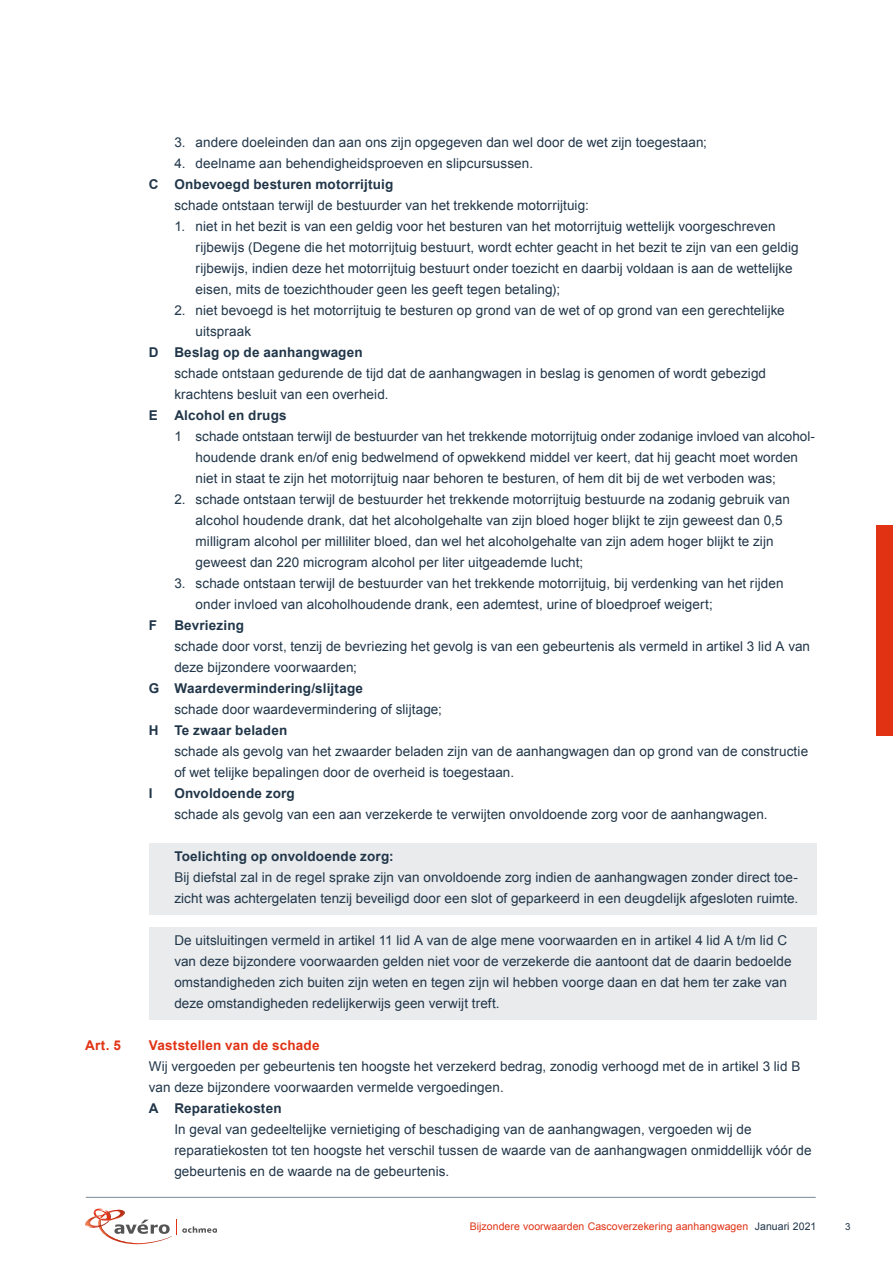
<style>
.page{position:relative;width:893px;height:1263px;background:#fff}
.page>*{position:absolute;margin:0;border:0;box-sizing:border-box;transform-origin:0 0}
.t1{font:13.5px/21px "Arial";letter-spacing:.005em;color:#213649}
.t2{font:700 13.5px "Arial";letter-spacing:.015em;color:#213649}
.t3{font:700 13.5px "Arial";letter-spacing:.015em;color:#e13214}
.t4{font:10.5px "Arial";letter-spacing:.005em;color:#e13214}
.t5{font:9.75px "Arial";color:#213649}
.s1{color:#213649}
</style>
<div class="page">
<div style="left:876px;top:525px;width:17px;height:210px;background:#e13214"></div>
<hr style="left:86px;top:1197px;width:730px;height:1px;background:#7a8692">
<svg style="left:85px;top:1208px;width:132px;height:36px"></svg>
<div style="left:149px;top:843px;width:667px;height:29px;background:#e9ebed"></div>
<div style="left:149px;top:864px;width:667px;height:50px;background:#e9ebed"></div>
<div style="left:149px;top:927px;width:667px;height:92px;background:#e9ebed"></div>
<p class="t1" style="left:174px;top:132px;width:534px">3. andere doeleinden dan aan ons zijn opgegeven dan wel door de wet zijn toegestaan;</p>
<p class="t1" style="left:174px;top:153px;width:360px">4. deelname aan behendigheidsproeven en slipcursussen.</p>
<p class="t2" style="left:149px;top:175px;width:246px">C Onbevoegd besturen motorrijtuig</p>
<p class="t1" style="left:174px;top:195px;width:416px">schade ontstaan terwijl de bestuurder van het trekkende motorrijtuig:</p>
<p class="t1" style="left:196px;top:216px;width:605px;text-indent:-21px">1. niet in het bezit is van een geldig voor het besturen van het motorrijtuig wettelijk voorgeschreven rijbewijs (Degene die het motorrijtuig bestuurt, wordt echter geacht in het bezit te zijn van een geldig rijbewijs, indien deze het motorrijtuig bestuurt onder toezicht en daarbij voldaan is aan de wettelijke eisen, mits de toezichthouder geen les geeft tegen betaling);</p>
<p class="t1" style="left:196px;top:300px;width:591px;text-indent:-21px">2. niet bevoegd is het motorrijtuig te besturen op grond van de wet of op grond van een gerechtelijke uitspraak</p>
<p class="t2" style="left:149px;top:343px;width:215px">D Beslag op de aanhangwagen</p>
<p class="t1" style="left:174px;top:363px;width:593px">schade ontstaan gedurende de tijd dat de aanhangwagen in beslag is genomen of wordt gebezigd krachtens besluit van een overheid.</p>
<p class="t2" style="left:149px;top:406px;width:139px">E Alcohol en drugs</p>
<p class="t1" style="left:196px;top:426px;width:621px;text-indent:-21px">1 schade ontstaan terwijl de bestuurder van het trekkende motorrijtuig onder zodanige invloed van alcohol&shy;houdende drank en/of enig bedwelmend of opwekkend middel ver keert, dat hij geacht moet worden niet in staat te zijn het motorrijtuig naar behoren te besturen, of hem dit bij de wet verboden was;</p>
<p class="t1" style="left:196px;top:489px;width:596px;text-indent:-21px">2. schade ontstaan terwijl de bestuurder het trekkende motorrijtuig bestuurde na zodanig gebruik van alcohol houdende drank, dat het alcoholgehalte van zijn bloed hoger blijkt te zijn geweest dan 0,5 milligram alcohol per milliliter bloed, dan wel het alcoholgehalte van zijn adem hoger blijkt te zijn geweest dan 220 microgram alcohol per liter uitgeademde lucht;</p>
<p class="t1" style="left:196px;top:573px;width:589px;text-indent:-21px">3. schade ontstaan terwijl de bestuurder van het trekkende motorrijtuig, bij verdenking van het rijden onder invloed van alcoholhoudende drank, een ademtest, urine of bloedproef weigert;</p>
<p class="t2" style="left:149px;top:616px;width:10px">F</p>
<p class="t2" style="left:174px;top:616px;width:71px">Bevriezing</p>
<p class="t1" style="left:174px;top:636px;width:637px">schade door vorst, tenzij de bevriezing het gevolg is van een gebeurtenis als vermeld in artikel 3 lid A van deze bijzondere voorwaarden;</p>
<p class="t2" style="left:149px;top:679px;width:216px">G Waardevermindering/slijtage</p>
<p class="t1" style="left:174px;top:699px;width:269px">schade door waardevermindering of slijtage;</p>
<p class="t2" style="left:149px;top:721px;width:140px">H Te zwaar beladen</p>
<p class="t1" style="left:174px;top:741px;width:635px">schade als gevolg van het zwaarder beladen zijn van de aanhangwagen dan op grond van de constructie of wet telijke bepalingen door de overheid is toegestaan.</p>
<p class="t2" style="left:149px;top:784px;width:5px">I</p>
<p class="t2" style="left:174px;top:784px;width:122px">Onvoldoende zorg</p>
<p class="t1" style="left:174px;top:804px;width:595px">schade als gevolg van een aan verzekerde te verwijten onvoldoende zorg voor de aanhangwagen.</p>
<p class="t2" style="left:174px;top:847px;width:221px">Toelichting op onvoldoende zorg:</p>
<p class="t1" style="left:174px;top:867px;width:625px">Bij diefstal zal in de regel sprake zijn van onvoldoende zorg indien de aanhangwagen zonder direct toe&shy;zicht was achtergelaten tenzij beveiligd door een slot of geparkeerd in een deugdelijk afgesloten ruimte.</p>
<p class="t1" style="left:174px;top:930px;width:619px">De uitsluitingen vermeld in artikel 11 lid A van de alge mene voorwaarden en in artikel 4 lid A t/m lid C van deze bijzondere voorwaarden gelden niet voor de verzekerde die aantoont dat de daarin bedoelde omstandigheden zich buiten zijn weten en tegen zijn wil hebben voorge daan en dat hem ter zake van deze omstandigheden redelijkerwijs geen verwijt treft.</p>
<p class="t3" style="left:85px;top:1036px;width:37px">Art. 5</p>
<p class="t3" style="left:149px;top:1036px;width:172px">Vaststellen van de schade</p>
<p class="t1" style="left:149px;top:1056px;width:653px">Wij vergoeden per gebeurtenis ten hoogste het verzekerd bedrag, zonodig verhoogd met de in artikel 3 lid B van deze bijzondere voorwaarden vermelde vergoedingen.</p>
<p class="t2" style="left:149px;top:1100px;width:134px">A Reparatiekosten</p>
<p class="t1" style="left:174px;top:1119px;width:639px">In geval van gedeeltelijke vernietiging of beschadiging van de aanhangwagen, vergoeden wij de reparatiekosten tot ten hoogste het verschil tussen de waarde van de aanhangwagen onmiddellijk vóór de gebeurtenis en de waarde na de gebeurtenis.</p>
<p class="t4" style="left:470px;top:1220px;width:348px">Bijzondere voorwaarden Cascoverzekering aanhangwagen <span class="s1">Januari 2021</span></p>
<p class="t5" style="left:845px;top:1220px;width:7px">3</p>
</div>
